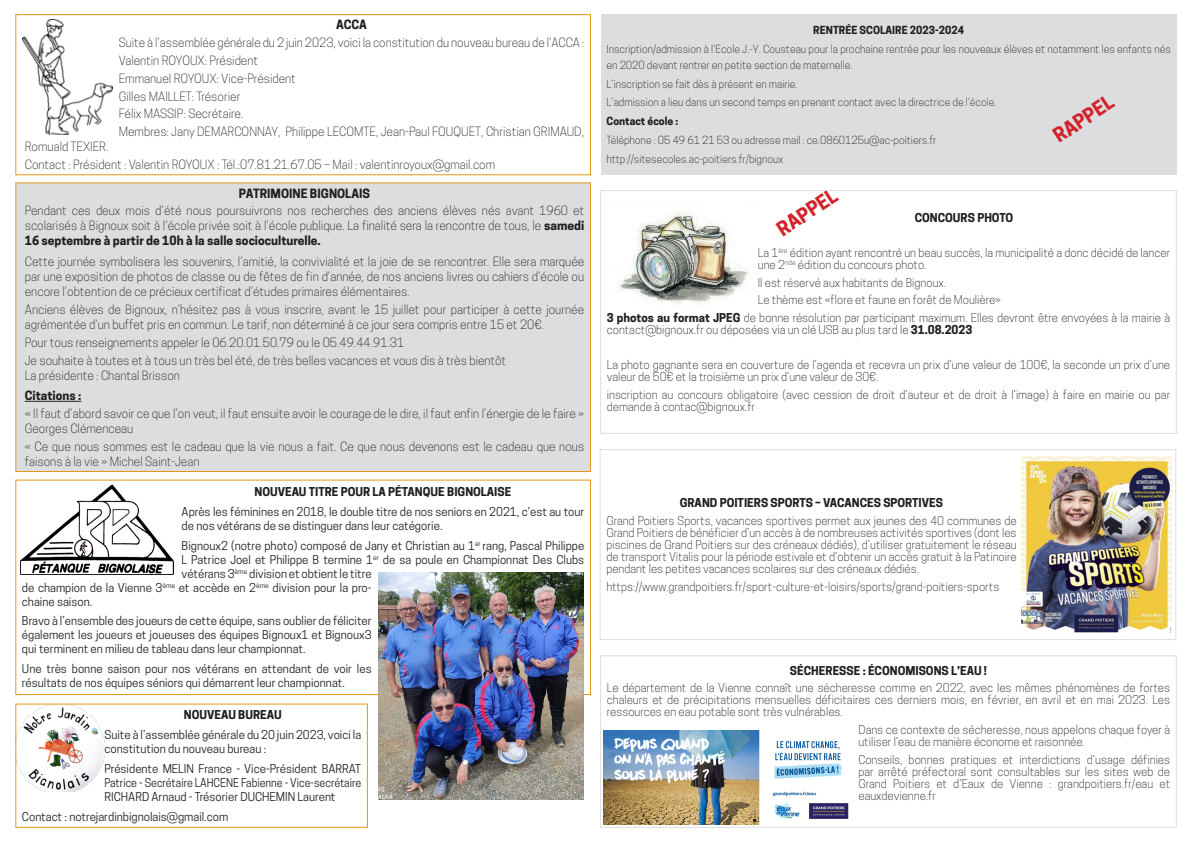
<style>
.page{position:relative;width:1191px;height:842px;background:#fff}
.page>*{position:absolute;margin:0;border:0;box-sizing:border-box;transform-origin:0 0}
.t1{font:700 19px "Cooper Hewitt";color:#d32229}
.t2{font:300 12px/15px "Cooper Hewitt";color:#231f20}
.t3{font:700 12px "Cooper Hewitt";color:#231f20}
.t4{font:300 11.5px/12px "Cooper Hewitt";color:#231f20}
.t5{font:11.5px/14px "Cooper Hewitt";color:#231f20}
.t6{font:700 11.5px "Cooper Hewitt";color:#231f20}
.t7{font:300 10.5px/16px "Cooper Hewitt";color:#231f20}
.t8{font:700 10.5px "Cooper Hewitt";color:#231f20}
.s1{font-weight:700}
</style>
<div class="page">
<div style="left:15px;top:14px;width:576px;height:161px;border:1px solid #e49617"></div>
<img style="left:23px;top:19px;width:89px;height:116px">
<div style="left:16px;top:183px;width:574px;height:288px;background:#dcdddf"></div>
<hr style="left:25px;top:401px;width:56px;height:1px;background:#231f20">
<div style="left:15px;top:182px;width:576px;height:290px;border:1px solid #e49617"></div>
<div style="left:15px;top:480px;width:576px;height:215px;border:1px solid #e49617"></div>
<img style="left:20px;top:484px;width:153px;height:91px">
<img style="left:378px;top:573px;width:205px;height:226px">
<img style="left:17px;top:705px;width:87px;height:87px">
<div style="left:15px;top:703px;width:353px;height:125px;border:1px solid #e49617"></div>
<div style="left:601px;top:14px;width:575px;height:161px;background:#dcdddf"></div>
<div style="left:600px;top:190px;width:576px;height:244px;border:1px solid #dcdddf"></div>
<img style="left:619px;top:212px;width:130px;height:92px">
<div style="left:599px;top:449px;width:577px;height:191px;border:1px solid #dcdddf"></div>
<img style="left:1021px;top:456px;width:150px;height:176px">
<img style="left:603px;top:730px;width:246px;height:94px">
<div style="left:600px;top:655px;width:576px;height:173px;border:1px solid #dcdddf"></div>
<p class="t3" style="left:336px;top:18px;width:32px">ACCA</p>
<p class="t2" style="left:119px;top:35px;width:467px">Suite à l’assemblée générale du 2 juin 2023, voici la constitution du nouveau bureau de l’ACCA :</p>
<p class="t2" style="left:119px;top:53px;width:141px">Valentin ROYOUX: Président</p>
<p class="t2" style="left:119px;top:71px;width:179px">Emmanuel ROYOUX: Vice-Président</p>
<p class="t2" style="left:119px;top:89px;width:123px">Gilles MAILLET: Trésorier</p>
<p class="t2" style="left:119px;top:106px;width:126px">Félix MASSIP: Secrétaire.</p>
<p class="t2" style="left:119px;top:124px;width:467px">Membres: Jany DEMARCONNAY, Philippe LECOMTE, Jean-Paul FOUQUET, Christian GRIMAUD,</p>
<p class="t2" style="left:25px;top:139px;width:85px">Romuald TEXIER.</p>
<p class="t2" style="left:25px;top:157px;width:472px">Contact : Président : Valentin ROYOUX : Tél.:07.81.21.67.05 – Mail : valentinroyoux@gmail.com</p>
<p class="t3" style="left:239px;top:186px;width:133px">PATRIMOINE BIGNOLAIS</p>
<p class="t2" style="left:25px;top:203px;width:561px;text-align:justify">Pendant ces deux mois d’été nous poursuivrons nos recherches des anciens élèves nés avant 1960 et scolarisés à Bignoux soit à l’école privée soit à l’école publique. La finalité sera la rencontre de tous, le <span class="s1">samedi 16 septembre à partir de 10h à la salle socioculturelle.</span></p>
<p class="t2" style="left:25px;top:254px;width:561px;text-align:justify">Cette journée symbolisera les souvenirs, l’amitié, la convivialité et la joie de se rencontrer. Elle sera marquée par une exposition de photos de classe ou de fêtes de fin d’année, de nos anciens livres ou cahiers d’école ou encore l’obtention de ce précieux certificat d’études primaires élémentaires.</p>
<p class="t2" style="left:25px;top:302px;width:561px">Anciens élèves de Bignoux, n’hésitez pas à vous inscrire, avant le 15 juillet pour participer à cette journée agrémentée d’un buffet pris en commun. Le tarif, non déterminé à ce jour sera compris entre 15 et 20€.</p>
<p class="t2" style="left:25px;top:335px;width:381px">Pour tous renseignements appeler le 06.20.01.50.79 ou le 05.49.44.91.31</p>
<p class="t2" style="left:25px;top:353px;width:483px">Je souhaite à toutes et à tous un très bel été, de très belles vacances et vous dis à très bientôt</p>
<p class="t2" style="left:25px;top:368px;width:157px">La présidente : Chantal Brisson</p>
<p class="t3" style="left:25px;top:389px;width:58px">Citations :</p>
<p class="t2" style="left:25px;top:406px;width:561px">« Il faut d’abord savoir ce que l’on veut, il faut ensuite avoir le courage de le dire, il faut enfin l’énergie de le faire »<br>Georges Clémenceau</p>
<p class="t2" style="left:25px;top:439px;width:561px">« Ce que nous sommes est le cadeau que la vie nous a fait. Ce que nous devenons est le cadeau que nous faisons à la vie » Michel Saint-Jean</p>
<p class="t6" style="left:254px;top:485px;width:258px">NOUVEAU TITRE POUR LA PÉTANQUE BIGNOLAISE</p>
<p class="t5" style="left:182px;top:505px;width:404px">Après les féminines en 2018, le double titre de nos seniors en 2021, c’est au tour de nos vétérans de se distinguer dans leur catégorie.</p>
<p class="t5" style="left:182px;top:538px;width:404px">Bignoux2 (notre photo) composé de Jany et Christian au 1<sup>er</sup> rang, Pascal Philippe</p>
<p class="t5" style="left:182px;top:552px;width:404px">L Patrice Joel et Philippe B termine 1<sup>er</sup> de sa poule en Championnat Des Clubs</p>
<p class="t5" style="left:182px;top:566px;width:191px">vétérans 3<sup>ème</sup> division et obtient le titre</p>
<p class="t5" style="left:22px;top:580px;width:351px">de champion de la Vienne 3<sup>ème</sup> et accède en 2<sup>ème</sup> division pour la pro-</p>
<p class="t5" style="left:22px;top:594px;width:72px">chaine saison.</p>
<p class="t5" style="left:22px;top:614px;width:351px;text-align:justify">Bravo à l’ensemble des joueurs de cette équipe, sans oublier de féliciter également les joueurs et joueuses des équipes Bignoux1 et Bignoux3 qui terminent en milieu de tableau dans leur championnat.</p>
<p class="t5" style="left:22px;top:662px;width:351px">Une très bonne saison pour nos vétérans en attendant de voir les résultats de nos équipes séniors qui démarrent leur championnat.</p>
<p class="t6" style="left:184px;top:708px;width:99px">NOUVEAU BUREAU</p>
<p class="t5" style="left:104px;top:728px;width:258px">Suite à l’assemblée générale du 20 juin 2023, voici la constitution du nouveau bureau :</p>
<p class="t5" style="left:104px;top:761px;width:258px;text-align:justify">Présidente MELIN France - Vice-Président BARRAT Patrice - Secrétaire LAHCENE Fabienne - Vice-secrétaire RICHARD Arnaud - Trésorier DUCHEMIN Laurent</p>
<p class="t5" style="left:22px;top:809px;width:208px">Contact : notrejardinbignolais@gmail.com</p>
<p class="t8" style="left:813px;top:24px;width:152px">RENTRÉE SCOLAIRE 2023-2024</p>
<p class="t7" style="left:606px;top:41px;width:566px">Inscription/admission à l’Ecole J.-Y. Cousteau pour la prochaine rentrée pour les nouveaux élèves et notamment les enfants nés en 2020 devant rentrer en petite section de maternelle.</p>
<p class="t7" style="left:606px;top:76px;width:193px">L’inscription se fait dès à présent en mairie.</p>
<p class="t7" style="left:606px;top:94px;width:391px">L’admission a lieu dans un second temps en prenant contact avec la directrice de l’école.</p>
<p class="t8" style="left:606px;top:115px;width:73px">Contact école :</p>
<p class="t7" style="left:606px;top:132px;width:331px">Téléphone : 05 49 61 21 53 ou adresse mail : ce.0860125u@ac-poitiers.fr</p>
<p class="t7" style="left:606px;top:151px;width:178px">http://sitesecoles.ac-poitiers.fr/bignoux</p>
<p class="t1" style="left:1049px;top:127px;width:69px;rotate:-33deg">RAPPEL</p>
<p class="t1" style="left:772px;top:221px;width:69px;rotate:-33deg">RAPPEL</p>
<p class="t6" style="left:914px;top:210px;width:100px">CONCOURS PHOTO</p>
<p class="t4" style="left:758px;top:247px;width:414px">La 1<sup>ère</sup> édition ayant rencontré un beau succès, la municipalité a donc décidé de lancer une 2<sup>nde</sup> édition du concours photo.</p>
<p class="t4" style="left:758px;top:276px;width:190px">Il est réservé aux habitants de Bignoux.</p>
<p class="t4" style="left:758px;top:294px;width:245px">Le thème est «flore et faune en forêt de Moulière»</p>
<p class="t4" style="left:607px;top:312px;width:565px"><span class="s1">3 photos au format JPEG</span> de bonne résolution par participant maximum. Elles devront être envoyées à la mairie à contact@bignoux.fr ou déposées via un clé USB au plus tard le <span class="s1">31.08.2023</span></p>
<p class="t4" style="left:607px;top:359px;width:565px">La photo gagnante sera en couverture de l’agenda et recevra un prix d’une valeur de 100€, la seconde un prix d’une valeur de 50€ et la troisième un prix d’une valeur de 30€.</p>
<p class="t4" style="left:607px;top:389px;width:565px">inscription au concours obligatoire (avec cession de droit d’auteur et de droit à l’image) à faire en mairie ou par demande à contac@bignoux.fr</p>
<p class="t6" style="left:680px;top:496px;width:265px">GRAND POITIERS SPORTS – VACANCES SPORTIVES</p>
<p class="t4" style="left:606px;top:515px;width:412px;text-align:justify">Grand Poitiers Sports, vacances sportives permet aux jeunes des 40 communes de Grand Poitiers de bénéficier d’un accès à de nombreuses activités sportives (dont les piscines de Grand Poitiers sur des créneaux dédiés), d’utiliser gratuitement le réseau de transport Vitalis pour la période estivale et d’obtenir un accès gratuit à la Patinoire pendant les petites vacances scolaires sur des créneaux dédiés.</p>
<p class="t4" style="left:606px;top:580px;width:394px">https://www.grandpoitiers.fr/sport-culture-et-loisirs/sports/grand-poitiers-sports</p>
<p class="t6" style="left:790px;top:663px;width:198px">SÉCHERESSE : ÉCONOMISONS L’EAU !</p>
<p class="t4" style="left:607px;top:682px;width:565px;text-align:justify">Le département de la Vienne connaît une sécheresse comme en 2022, avec les mêmes phénomènes de fortes chaleurs et de précipitations mensuelles déficitaires ces derniers mois, en février, en avril et en mai 2023. Les ressources en eau potable sont très vulnérables.</p>
<p class="t4" style="left:858px;top:723px;width:313px">Dans ce contexte de sécheresse, nous appelons chaque foyer à utiliser l’eau de manière économe et raisonnée.</p>
<p class="t4" style="left:858px;top:753px;width:313px;text-align:justify">Conseils, bonnes pratiques et interdictions d’usage définies par arrêté préfectoral sont consultables sur les sites web de Grand Poitiers et d’Eaux de Vienne : grandpoitiers.fr/eau et eauxdevienne.fr</p>
</div>
